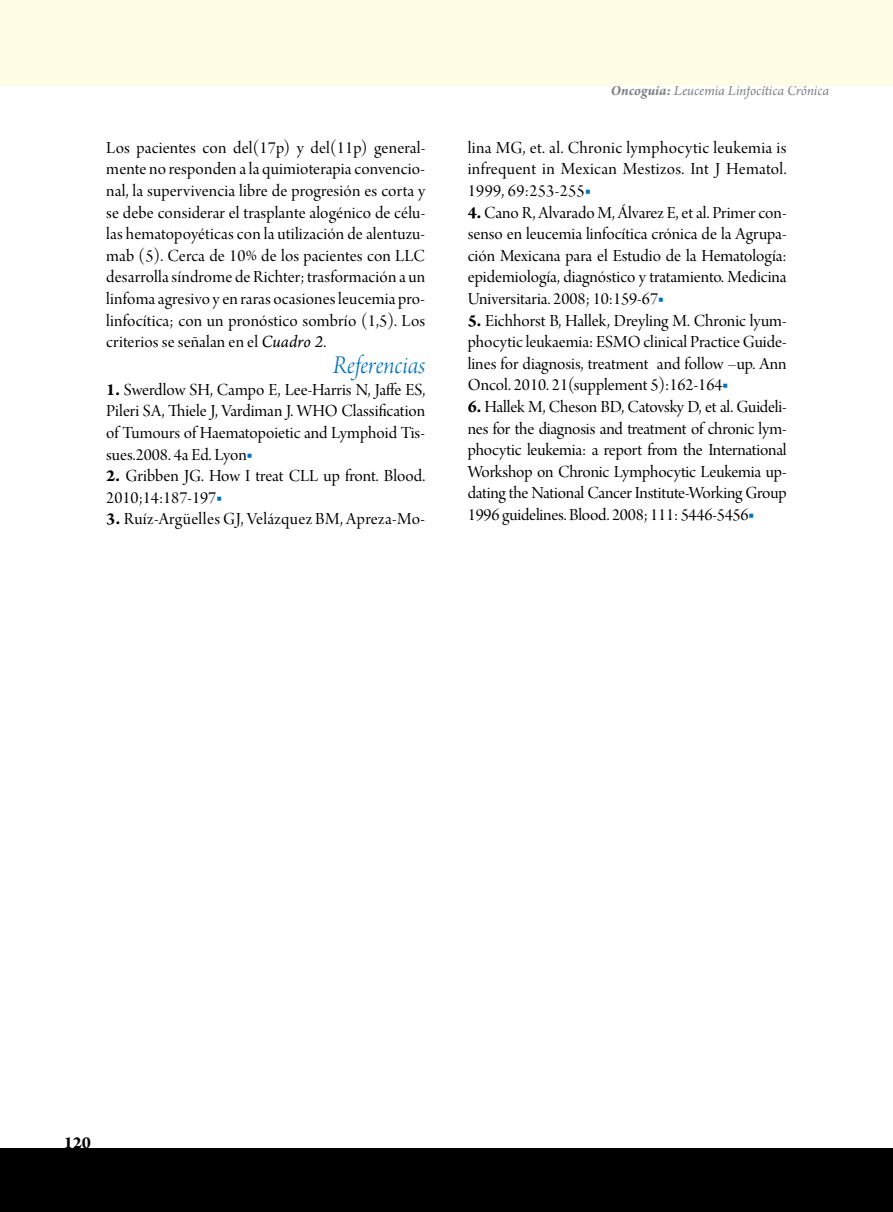
<style>
.page{position:relative;width:893px;height:1212px;background:#fff}
.page>*{position:absolute;margin:0;border:0;box-sizing:border-box;transform-origin:0 0}
.t1{font:27px "Arno Pro Light Italic Display";color:#0072bc}
.t2{font:18px/21.6px "Arno Pro Display";color:#000;text-align:justify}
.t3{font:18px "Arno Pro Display";letter-spacing:.02em;color:#000}
.t4{font:700 18px "Arno Pro";color:#000}
.t5{font:italic 15px "Arno Pro";letter-spacing:-.005em;color:#808285}
.s1{font-family:"Arno Pro";font-style:italic}
.s2{font-family:"Arno Pro";font-weight:700}
.s3{color:#0072bc}
.s4{font-weight:700}
</style>
<div class="page">
<div style="left:0;top:0;width:893px;height:85px;background:#fffde5"></div>
<div style="left:0;top:1148px;width:893px;height:64px;background:#000"></div>
<p class="t2" style="left:106px;top:138px;width:320px">Los pacientes con del(17p) y del(11p) general&shy;mente no responden a la quimioterapia convencio&shy;nal, la supervivencia libre de progresión es corta y se debe considerar el trasplante alogénico de célu&shy;las hematopoyéticas con la utilización de alentuzu&shy;mab (5). Cerca de 10% de los pacientes con LLC desarrolla síndrome de Richter; trasformación a un linfoma agresivo y en raras ocasiones leucemia pro&shy;linfocítica; con un pronóstico sombrío (1,5). Los criterios se señalan en el <span class="s1">Cuadro 2</span>.</p>
<h1 class="t1" style="left:333px;top:350px;width:94px">Referencias</h1>
<p class="t2" style="left:106px;top:380px;width:320px"><span class="s2">1.</span> Swerdlow SH, Campo E, Lee-Harris N, Jaffe ES, Pileri SA, Thiele J, Vardiman J. WHO Classification of Tumours of Haematopoietic and Lymphoid Tis&shy;sues.2008. 4a Ed. Lyon<span class="s3">■</span></p>
<p class="t2" style="left:106px;top:466px;width:320px"><span class="s2">2.</span> Gribben JG. How I treat CLL up front. Blood.<br>2010;14:187-197<span class="s3">■</span></p>
<p class="t3" style="left:106px;top:509px;width:320px"><span class="s2">3.</span> Ruíz-Argüelles GJ, Velázquez BM, Apreza-Mo-</p>
<p class="t5" style="left:611px;top:82px;width:220px"><span class="s4">Oncoguía:</span> Leucemia Linfocítica Crónica</p>
<p class="t2" style="left:468px;top:138px;width:320px">lina MG, et. al. Chronic lymphocytic leukemia is infrequent in Mexican Mestizos. Int J Hematol.<br>1999, 69:253-255<span class="s3">■</span></p>
<p class="t2" style="left:468px;top:203px;width:320px"><span class="s2">4.</span> Cano R, Alvarado M, Álvarez E, et al. Primer con&shy;senso en leucemia linfocítica crónica de la Agrupa&shy;ción Mexicana para el Estudio de la Hematología: epidemiología, diagnóstico y tratamiento. Medicina Universitaria. 2008; 10:159-67<span class="s3">■</span></p>
<p class="t2" style="left:468px;top:311px;width:320px"><span class="s2">5.</span> Eichhorst B, Hallek, Dreyling M. Chronic lyum&shy;phocytic leukaemia: ESMO clinical Practice Guide&shy;lines for diagnosis, treatment and follow –up. Ann Oncol. 2010. 21(supplement 5):162-164<span class="s3">■</span></p>
<p class="t2" style="left:468px;top:397px;width:320px"><span class="s2">6.</span> Hallek M, Cheson BD, Catovsky D, et al. Guideli&shy;nes for the diagnosis and treatment of chronic lym&shy;phocytic leukemia: a report from the International Workshop on Chronic Lymphocytic Leukemia up&shy;dating the National Cancer Institute-Working Group 1996 guidelines. Blood. 2008; 111: 5446-5456<span class="s3">■</span></p>
<p class="t4" style="left:64px;top:1132px;width:29px">120</p>
</div>
